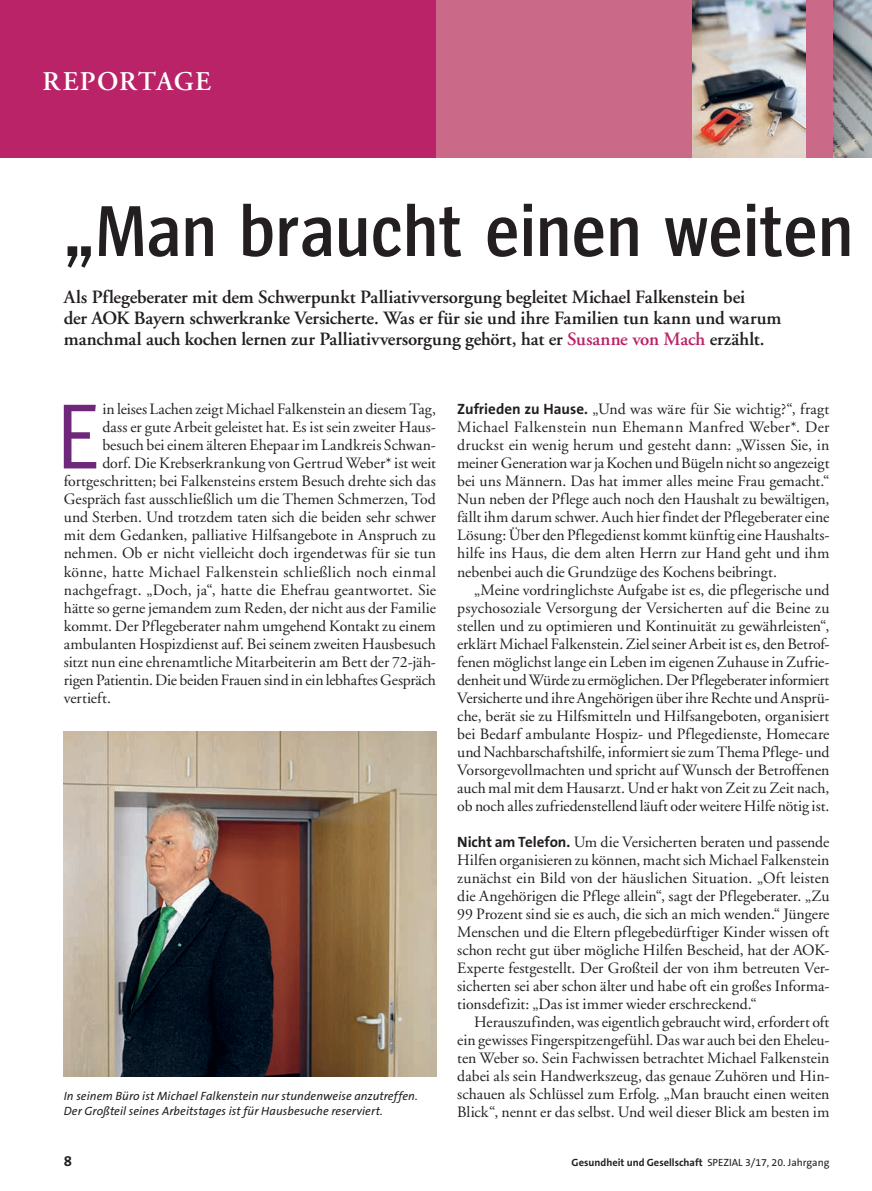
<style>
.page{position:relative;width:872px;height:1191px;background:#fff}
.page>*{position:absolute;margin:0;border:0;box-sizing:border-box;transform-origin:0 0}
.Fließ_Initial{font:96px "Spiegel Cd";color:#6f277b}
.Head_black_45{font:600 75px "Spiegel Cd";letter-spacing:.01em;color:#231f20}
.Rubrik_links{font:600 27px "GG Garamond";letter-spacing:.05em;color:#fff}
.Vorspann{font:600 18.75px/21px "GG Garamond";letter-spacing:-.01em;color:#231f20}
.Fließ_mE{font:15.75px/18px "GG Garamond";letter-spacing:-.005em;color:#231f20;text-align:justify}
.Fließ_oE{font:15.75px/18px "GG Garamond";color:#231f20;text-align:justify}
.Fließ_Initial-2{font:15.75px "GG Garamond";color:#231f20}
.Fließ_Initial-3{font:15.75px "GG Garamond";letter-spacing:.025em;color:#231f20}
.t1{font:700 15px "The Sans B7";color:#231f20}
.BU_black_links{font:italic 12px/15px "The Sans B5 Plain";letter-spacing:.005em;color:#231f20}
.t2{font:700 10.5px "The Sans B7";color:#231f20}
.s1{color:#ba2367}
.s2{font-family:"The Sans B7";font-weight:700;font-size:15px}
.s3{font-family:"The Sans B5 Plain";font-weight:400}
</style>
<div class="page">
<img style="left:64px;top:731px;width:372px;height:345px">
<div style="left:0;top:0;width:872px;height:157px;background:#ca6a88"></div>
<div style="left:0;top:0;width:436px;height:157px;background:#ba2367"></div>
<img style="left:833px;top:0;width:39px;height:157px">
<img style="left:692px;top:0;width:113px;height:157px">
<p class="Rubrik_links" style="left:43px;top:66px;width:170px">REPORTAGE</p>
<p class="Rubrik_links" style="left:43px;top:66px;width:285px">SUCHTSELBSTHILFE</p>
<p class="Head_black_45" style="left:64px;top:193px;width:790px">„Man braucht einen weiten</p>
<p class="Vorspann" style="left:64px;top:286px;width:719px">Als Pflegeberater mit dem Schwerpunkt Palliativversorgung begleitet Michael Falkenstein bei<br>der AOK Bayern schwerkranke Versicherte. Was er für sie und ihre Familien tun kann und warum manchmal auch kochen lernen zur Palliativversorgung gehört, hat er <span class="s1">Susanne von Mach</span> erzählt.</p>
<p class="Fließ_Initial" style="left:57px;top:388px;width:42px">E</p>
<p class="Fließ_Initial-2" style="left:102px;top:400px;width:335px">in leises Lachen zeigt Michael Falkenstein an diesem Tag,</p>
<p class="Fließ_Initial-2" style="left:102px;top:418px;width:335px">dass er gute Arbeit geleistet hat. Es ist sein zweiter Haus-</p>
<p class="Fließ_Initial-2" style="left:102px;top:436px;width:335px">besuch bei einem älteren Ehepaar im Landkreis Schwan-</p>
<p class="Fließ_Initial-2" style="left:102px;top:454px;width:335px">dorf. Die Krebserkrankung von Gertrud Weber* ist weit</p>
<p class="Fließ_Initial-2" style="left:64px;top:472px;width:374px">fortgeschritten; bei Falkensteins erstem Besuch drehte sich das</p>
<p class="Fließ_Initial-2" style="left:64px;top:490px;width:374px">Gespräch fast ausschließlich um die Themen Schmerzen, Tod</p>
<p class="Fließ_Initial-2" style="left:64px;top:508px;width:374px">und Sterben. Und trotzdem taten sich die beiden sehr schwer</p>
<p class="Fließ_Initial-2" style="left:64px;top:526px;width:373px">mit dem Gedanken, palliative Hilfsangebote in Anspruch zu</p>
<p class="Fließ_Initial-2" style="left:64px;top:544px;width:374px">nehmen. Ob er nicht vielleicht doch irgendetwas für sie tun</p>
<p class="Fließ_Initial-3" style="left:64px;top:562px;width:374px">könne, hatte Michael Falkenstein schließlich noch einmal</p>
<p class="Fließ_Initial-2" style="left:64px;top:580px;width:374px">nachgefragt. „Doch, ja“, hatte die Ehefrau geantwortet. Sie</p>
<p class="Fließ_Initial-2" style="left:64px;top:598px;width:374px">hätte so gerne jemandem zum Reden, der nicht aus der Familie</p>
<p class="Fließ_Initial-2" style="left:64px;top:616px;width:374px">kommt. Der Pflegeberater nahm umgehend Kontakt zu einem</p>
<p class="Fließ_Initial-2" style="left:64px;top:634px;width:374px">ambulanten Hospizdienst auf. Bei seinem zweiten Hausbesuch</p>
<p class="Fließ_Initial-2" style="left:64px;top:652px;width:374px">sitzt nun eine ehrenamtliche Mitarbeiterin am Bett der 72-jäh-</p>
<p class="Fließ_Initial-2" style="left:64px;top:670px;width:374px">rigen Patientin. Die beiden Frauen sind in ein lebhaftes Gespräch</p>
<p class="Fließ_Initial-2" style="left:64px;top:688px;width:49px">vertieft.</p>
<p class="BU_black_links" style="left:64px;top:1088px;width:355px">In seinem Büro ist Michael Falkenstein nur stundenweise anzutreffen.<br>Der Großteil seines Arbeitstages ist für Hausbesuche reserviert.</p>
<p class="Fließ_oE" style="left:457px;top:400px;width:374px"><span class="s2">Zufrieden zu Hause.</span> „Und was wäre für Sie wichtig?“, fragt Michael Falkenstein nun Ehemann Manfred Weber*. Der druckst ein wenig herum und gesteht dann: „Wissen Sie, in meiner Generation war ja Kochen und Bügeln nicht so angezeigt bei uns Männern. Das hat immer alles meine Frau gemacht.“ Nun neben der Pflege auch noch den Haushalt zu bewältigen, fällt ihm darum schwer. Auch hier findet der Pflegeberater eine Lösung: Über den Pflegedienst kommt künftig eine Haushalts&shy;hilfe ins Haus, die dem alten Herrn zur Hand geht und ihm nebenbei auch die Grundzüge des Kochens beibringt.</p>
<p class="Fließ_mE" style="left:457px;top:580px;width:374px;text-indent:17px">„Meine vordringlichste Aufgabe ist es, die pflegerische und psychosoziale Versorgung der Versicherten auf die Beine zu stellen und zu optimieren und Kontinuität zu gewährleisten“, erklärt Michael Falkenstein. Ziel seiner Arbeit ist es, den Betrof&shy;fenen möglichst lange ein Leben im eigenen Zuhause in Zufrie&shy;denheit und Würde zu ermöglichen. Der Pflegeberater informiert Versicherte und ihre Angehörigen über ihre Rechte und Ansprü&shy;che, berät sie zu Hilfsmitteln und Hilfsangeboten, organisiert bei Bedarf ambulante Hospiz- und Pflegedienste, Homecare und Nachbarschaftshilfe, informiert sie zum Thema Pflege- und Vorsorgevollmachten und spricht auf Wunsch der Betroffenen auch mal mit dem Hausarzt. Und er hakt von Zeit zu Zeit nach, ob noch alles zufriedenstellend läuft oder weitere Hilfe nötig ist.</p>
<p class="Fließ_oE" style="left:457px;top:832px;width:374px"><span class="s2">Nicht am Telefon.</span> Um die Versicherten beraten und passende Hilfen organisieren zu können, macht sich Michael Falkenstein zunächst ein Bild von der häuslichen Situation. „Oft leisten die Angehörigen die Pflege allein“, sagt der Pflegeberater. „Zu 99 Prozent sind sie es auch, die sich an mich wenden.“ Jüngere Menschen und die Eltern pflegebedürftiger Kinder wissen oft schon recht gut über mögliche Hilfen Bescheid, hat der AOK-Experte festgestellt. Der Großteil der von ihm betreuten Ver&shy;sicherten sei aber schon älter und habe oft ein großes Informa&shy;tionsdefizit: „Das ist immer wieder erschreckend.“</p>
<p class="Fließ_mE" style="left:457px;top:1012px;width:374px;text-indent:17px">Herauszufinden, was eigentlich gebraucht wird, erfordert oft ein gewisses Fingerspitzengefühl. Das war auch bei den Eheleu&shy;ten Weber so. Sein Fachwissen betrachtet Michael Falkenstein dabei als sein Handwerkszeug, das genaue Zuhören und Hin&shy;schauen als Schlüssel zum Erfolg. „Man braucht einen weiten Blick“, nennt er das selbst. Und weil dieser Blick am besten im</p>
<p class="t1" style="left:64px;top:1152px;width:10px">8</p>
<p class="t2" style="left:571px;top:1156px;width:259px">Gesundheit und Gesellschaft <span class="s3">SPEZIAL 3/17, 20. Jahrgang</span></p>
</div>
